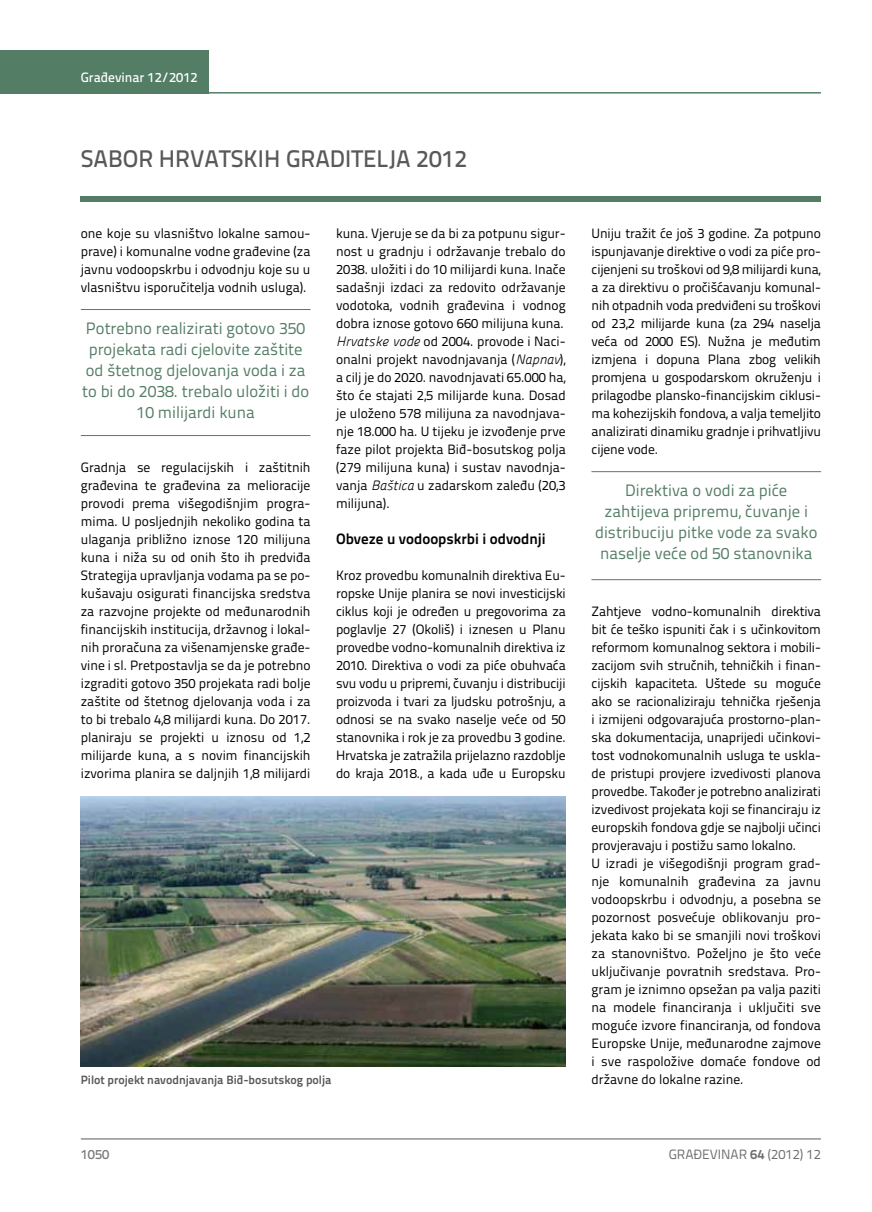
<style>
.page{position:relative;width:872px;height:1212px;background:#fff}
.page>*{position:absolute;margin:0;border:0;box-sizing:border-box;transform-origin:0 0}
.t1{font:500 24px "Titillium Text 22 L";color:#58595b}
.t2{font:16.5px/21px "Titillium Text 22 L";color:#547d66;text-align:center}
.t3{font:700 15px "Titillium Text 22 L";color:#000}
.t4{font:13.5px/18px "Titillium Text 22 L";color:#000;text-align:justify}
.t5{font:13.5px "Titillium Text 22 L";color:#6d6e71}
.t6{font:500 13.5px "Titillium Text 22 L";color:#fff}
.t7{font:500 13.5px "Titillium Text 22 L";color:#797a7d}
.t8{font:700 12px "Titillium Text 22 L";color:#58595b}
.s1{font-family:"Panefresco 250 wt";font-style:italic}
.s2{font-weight:700}
</style>
<div class="page">
<hr style="left:81px;top:1139px;width:740px;height:1px;background:#58595b">
<hr style="left:208px;top:92px;width:613px;height:2px;background:#547d66">
<div style="left:0;top:50px;width:208px;height:44px;background:#547d66"></div>
<div style="left:81px;top:196px;width:740px;height:6px;background:#547d66"></div>
<hr style="left:591px;top:471px;width:230px;height:1px;background:#547d66">
<hr style="left:591px;top:579px;width:230px;height:1px;background:#547d66">
<hr style="left:81px;top:309px;width:229px;height:1px;background:#547d66">
<hr style="left:81px;top:435px;width:229px;height:1px;background:#547d66">
<img style="left:81px;top:796px;width:485px;height:270px">
<p class="t6" style="left:81px;top:67px;width:118px">Građevinar 12/2012</p>
<h1 class="t1" style="left:81px;top:140px;width:388px">SABOR HRVATSKIH GRADITELJA 2012</h1>
<p class="t4" style="left:81px;top:223px;width:231px">one koje su vlasništvo lokalne samou&shy;prave) i komunalne vodne građevine (za javnu vodoopskrbu i odvodnju koje su u vlasništvu isporučitelja vodnih usluga).</p>
<p class="t2" style="left:82px;top:317px;width:229px">Potrebno realizirati gotovo 350 projekata radi cjelovite zaštite od štetnog djelovanja voda i za to bi do 2038. trebalo uložiti i do<br>10 milijardi kuna</p>
<p class="t4" style="left:81px;top:457px;width:231px">Gradnja se regulacijskih i zaštitnih građevina te građevina za melioracije provodi prema višegodišnjim progra&shy;mima. U posljednjih nekoliko godina ta ulaganja približno iznose 120 milijuna kuna i niža su od onih što ih predviđa Strategija upravljanja vodama pa se po&shy;kušavaju osigurati financijska sredstva za razvojne projekte od međunarodnih financijskih institucija, državnog i lokal&shy;nih proračuna za višenamjenske građe&shy;vine i sl. Pretpostavlja se da je potrebno izgraditi gotovo 350 projekata radi bolje zaštite od štetnog djelovanja voda i za to bi trebalo 4,8 milijardi kuna. Do 2017. planiraju se projekti u iznosu od 1,2 milijarde kuna, a s novim financijskih izvorima planira se daljnjih 1,8 milijardi</p>
<p class="t4" style="left:336px;top:223px;width:231px;text-align:left">kuna. Vjeruje se da bi za potpunu sigur&shy;nost u gradnju i održavanje trebalo do 2038. uložiti i do 10 milijardi kuna. Inače sadašnji izdaci za redovito održavanje vodotoka, vodnih građevina i vodnog dobra iznose gotovo 660 milijuna kuna.<br><span class="s1">Hrvatske vode</span> od 2004. provode i Naci&shy;onalni projekt navodnjavanja (<span class="s1">Napnav</span>), a cilj je do 2020. navodnjavati 65.000 ha, što će stajati 2,5 milijarde kuna. Dosad je uloženo 578 milijuna za navodnjava&shy;nje 18.000 ha. U tijeku je izvođenje prve faze pilot projekta Biđ-bosutskog polja (279 milijuna kuna) i sustav navodnja&shy;vanja <span class="s1">Baštica</span> u zadarskom zaleđu (20,3 milijuna).</p>
<p class="t3" style="left:336px;top:527px;width:211px">Obveze u vodoopskrbi i odvodnji</p>
<p class="t4" style="left:336px;top:565px;width:231px">Kroz provedbu komunalnih direktiva Eu&shy;ropske Unije planira se novi investicijski ciklus koji je određen u pregovorima za poglavlje 27 (Okoliš) i iznesen u Planu provedbe vodno-komunalnih direktiva iz 2010. Direktiva o vodi za piće obuhvaća svu vodu u pripremi, čuvanju i distribuciji proizvoda i tvari za ljudsku potrošnju, a odnosi se na svako naselje veće od 50 stanovnika i rok je za provedbu 3 godine.<br>Hrvatska je zatražila prijelazno razdoblje do kraja 2018., a kada uđe u Europsku</p>
<p class="t8" style="left:81px;top:1071px;width:252px">Pilot projekt navodnjavanja Biđ-bosutskog polja</p>
<p class="t4" style="left:591px;top:223px;width:231px">Uniju tražit će još 3 godine. Za potpuno ispunjavanje direktive o vodi za piće pro&shy;cijenjeni su troškovi od 9,8 milijardi kuna, a za direktivu o pročišćavanju komunal&shy;nih otpadnih voda predviđeni su troškovi od 23,2 milijarde kuna (za 294 naselja veća od 2000 ES). Nužna je međutim izmjena i dopuna Plana zbog velikih promjena u gospodarskom okruženju i prilagodbe plansko-financijskim ciklusi&shy;ma kohezijskih fondova, a valja temeljito analizirati dinamiku gradnje i prihvatljivu cijene vode.</p>
<p class="t2" style="left:595px;top:479px;width:224px">Direktiva o vodi za piće zahtijeva pripremu, čuvanje i distribuciju pitke vode za svako naselje veće od 50 stanovnika</p>
<p class="t4" style="left:591px;top:601px;width:231px;text-align:left">Zahtjeve vodno-komunalnih direktiva bit će teško ispuniti čak i s učinkovitom reformom komunalnog sektora i mobili&shy;zacijom svih stručnih, tehničkih i finan&shy;cijskih kapaciteta. Uštede su moguće ako se racionaliziraju tehnička rješenja i izmijeni odgovarajuća prostorno-plan&shy;ska dokumentacija, unaprijedi učinkovi&shy;tost vodnokomunalnih usluga te uskla&shy;de pristupi provjere izvedivosti planova provedbe. Također je potrebno analizirati izvedivost projekata koji se financiraju iz europskih fondova gdje se najbolji učinci provjeravaju i postižu samo lokalno.<br>U izradi je višegodišnji program grad&shy;nje komunalnih građevina za javnu vodoopskrbu i odvodnju, a posebna se pozornost posvećuje oblikovanju pro&shy;jekata kako bi se smanjili novi troškovi za stanovništvo. Poželjno je što veće uključivanje povratnih sredstava. Pro&shy;gram je iznimno opsežan pa valja paziti na modele financiranja i uključiti sve moguće izvore financiranja, od fondova Europske Unije, međunarodne zajmove i sve raspoložive domaće fondove od državne do lokalne razine.</p>
<p class="t7" style="left:81px;top:1144px;width:30px">1050</p>
<p class="t5" style="left:669px;top:1144px;width:154px">GRAĐEVINAR <span class="s2">64</span> (2012) 12</p>
</div>
